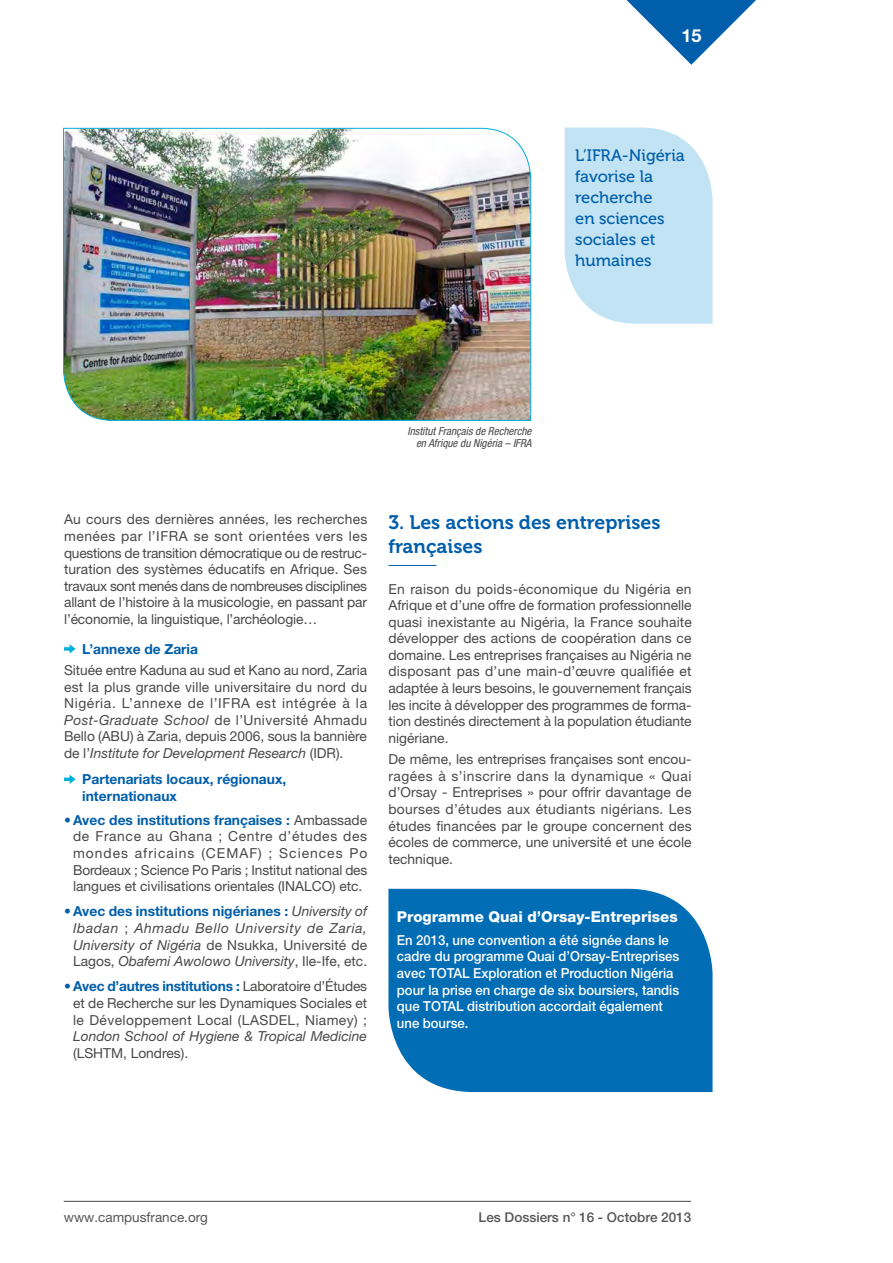
<style>
.page{position:relative;width:893px;height:1263px;background:#fff}
.page>*{position:absolute;margin:0;border:0;box-sizing:border-box;transform-origin:0 0}
.t1{font:19.5px/24px "Museo 700";color:#005eaa}
.t2{font:700 18px "Helvetica Neue LT Std";color:#fff}
.t3{font:16.5px/21px "Museo 500";color:#005eaa}
.t4{font:800 15px "Helvetica Neue LT Std";color:#fff}
.t5{font:13.8px/16.5px "Helvetica Neue LT Std";color:#484847;text-align:justify}
.t6{font:500 13.8px/16.5px "Helvetica Neue LT Std";color:#fff;scale:.95 1}
.t7{font:italic 13.8px/16.5px "Helvetica Neue LT Std";color:#484847;text-align:justify}
.t8{font:700 13.8px/16.5px "Helvetica Neue LT Std";color:#005eaa}
.t9{font:500 13.5px "Helvetica Neue LT Std";color:#565655}
.t10{font:13.5px "Helvetica Neue LT Std";color:#565655}
.t11{font:italic condensed 11.1px/12px "Helvetica Neue LT Std";color:#484847;text-align:right}
.s1{font-style:italic}
.s2{font-weight:700;color:#005eaa}
.s3{font-weight:700;font-style:normal;color:#005eaa}
.s4{font-style:normal}
</style>
<div class="page">
<svg style="left:626px;top:0;width:130px;height:65px"></svg>
<hr style="left:64px;top:1201px;width:627px;height:1px;background:#484847">
<img style="left:63px;top:128px;width:468px;height:293px">
<div style="left:388px;top:889px;width:325px;height:203px;background:#006db5"></div>
<svg style="left:565px;top:128px;width:148px;height:196px;background:#c6e5f3"></svg>
<svg style="left:64px;top:644px;width:12px;height:9px"></svg>
<svg style="left:64px;top:775px;width:12px;height:9px"></svg>
<hr style="left:388px;top:565px;width:48px;height:1px;background:#005eaa">
<h2 class="t2" style="left:682px;top:25px;width:22px">15</h2>
<p class="t3" style="left:575px;top:145px;width:111px">L’IFRA-Nigéria favorise la recherche<br>en sciences sociales et humaines</p>
<p class="t11" style="left:407px;top:426px;width:126px">Institut Français de Recherche en Afrique du Nigéria – IFRA</p>
<p class="t5" style="left:64px;top:511px;width:305px">Au cours des dernières années, les recherches menées par l’IFRA se sont orientées vers les questions de transition démocratique ou de restruc&shy;turation des systèmes éducatifs en Afrique. Ses travaux sont menés dans de nombreuses disciplines allant de l’histoire à la musicologie, en passant par l’économie, la linguistique, l’archéologie…</p>
<p class="t8" style="left:82px;top:640px;width:117px">L’annexe de Zaria</p>
<p class="t5" style="left:64px;top:662px;width:305px">Située entre Kaduna au sud et Kano au nord, Zaria est la plus grande ville universitaire du nord du Nigéria. L’annexe de l’IFRA est intégrée à la <span class="s1">Post-Graduate School</span> de l’Université Ahmadu Bello (ABU) à Zaria, depuis 2006, sous la bannière de l’<span class="s1">Institute for Development Research</span> (IDR).</p>
<p class="t8" style="left:82px;top:770px;width:206px">Partenariats locaux, régionaux, internationaux</p>
<p class="t5" style="left:73px;top:811px;width:296px;text-indent:-9px"><span class="s2">• Avec des institutions françaises :</span> Ambassade de France au Ghana ; Centre d’études des mondes africains (CEMAF) ; Sciences Po Bordeaux ; Science Po Paris ; Institut national des langues et civilisations orientales (INALCO) etc.</p>
<p class="t7" style="left:73px;top:903px;width:296px;text-indent:-9px"><span class="s3">• Avec des institutions nigérianes :</span> University of Ibadan <span class="s4">;</span> Ahmadu Bello University de Zaria, University of Nigéria <span class="s4">de Nsukka, Université de Lagos,</span> Obafemi Awolowo University<span class="s4">, Ile-Ife, etc.</span></p>
<p class="t5" style="left:73px;top:978px;width:296px;text-indent:-9px"><span class="s2">• Avec d’autres institutions :</span> Laboratoire d’Études et de Recherche sur les Dynamiques Sociales et le Développement Local (LASDEL, Niamey) ;</p>
<p class="t7" style="left:73px;top:1028px;width:295px">London School of Hygiene &amp; Tropical Medicine</p>
<p class="t5" style="left:73px;top:1044px;width:117px">(LSHTM, Londres).</p>
<h1 class="t1" style="left:388px;top:511px;width:274px">3. Les actions des entreprises françaises</h1>
<p class="t5" style="left:388px;top:580px;width:305px">En raison du poids-économique du Nigéria en Afrique et d’une offre de formation professionnelle quasi inexistante au Nigéria, la France souhaite développer des actions de coopération dans ce domaine. Les entreprises françaises au Nigéria ne disposant pas d’une main-d’œuvre qualifiée et adaptée à leurs besoins, le gouvernement français les incite à développer des programmes de forma&shy;tion destinés directement à la population étudiante nigériane.</p>
<p class="t5" style="left:388px;top:751px;width:305px">De même, les entreprises françaises sont encou&shy;ragées à s’inscrire dans la dynamique « Quai d’Orsay - Entreprises » pour offrir davantage de bourses d’études aux étudiants nigérians. Les études financées par le groupe concernent des écoles de commerce, une université et une école technique.</p>
<p class="t4" style="left:397px;top:908px;width:282px">Programme Quai d’Orsay-Entreprises</p>
<p class="t6" style="left:397px;top:931px;width:299px">En 2013, une convention a été signée dans le cadre du programme Quai d’Orsay-Entreprises avec TOTAL Exploration et Production Nigéria pour la prise en charge de six boursiers, tandis que TOTAL distribution accordait également une bourse.</p>
<p class="t10" style="left:64px;top:1209px;width:146px">www.campusfrance.org</p>
<p class="t9" style="left:479px;top:1209px;width:214px">Les Dossiers n° 16 - Octobre 2013</p>
</div>
